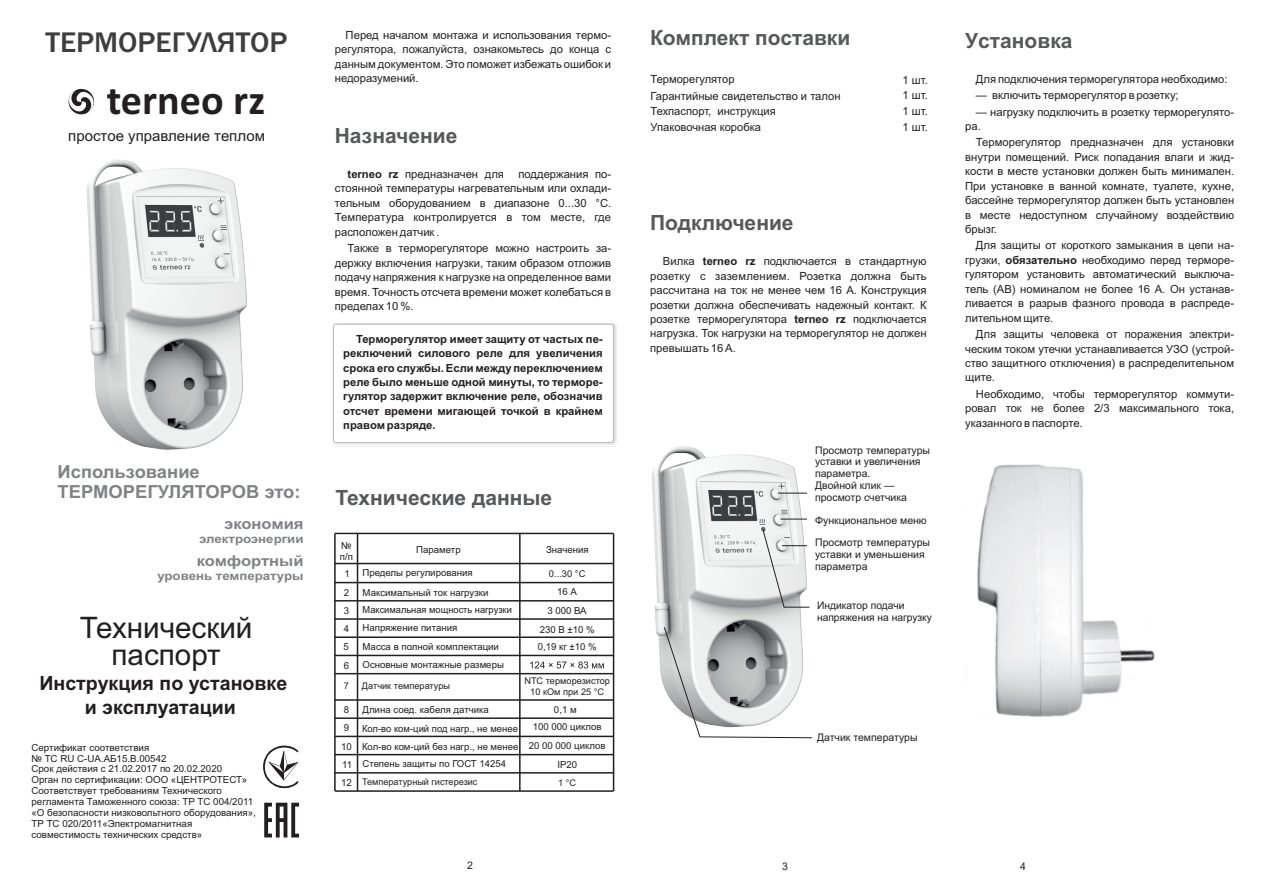
<style>
.page{position:relative;width:1263px;height:893px;background:#fff}
.page>*{position:absolute;margin:0;border:0;box-sizing:border-box;transform-origin:0 0}
.t1{font:700 42.15px "Calibri";color:#231f20}
.t2{font:29.55px/27.6px "Arial";color:#231f20;text-align:center}
.t3{font:500 29.4px "Franklin Gothic";color:#3e3e3f}
.t4{font:700 21px "Arial";color:#57585a}
.t5{font:700 19.65px/24.5px "Arial";color:#231f20;text-align:center}
.t6{font:700 18px/20.1px "Arial";color:#808285}
.t7{font:15px "Arial";color:#231f20}
.t8{font:700 15px "Arial";color:#808285;scale:1.1 1}
.t9{font:700 12px "Arial";color:#808285;scale:1.1 1}
.t10{font:11.25px/14.4px "Arial";color:#231f20;text-align:justify}
.t11{font:700 11.25px/14.4px "Arial";color:#231f20;text-align:justify}
.t12{font:10.5px/11.7px "Arial";color:#231f20}
.t13{font:9.75px/10.9px "Arial";color:#231f20}
.t14{font:9.6px/18.1px "Arial";color:#231f20}
.t15{font:9.6px/18.8px "Arial";color:#231f20;scale:.96 1}
.t16{font:9.3px "Arial";color:#231f20}
.t17{font:9.15px/10.2px "Arial";color:#231f20;text-align:center}
.s1{font-weight:700}
</style>
<div class="page">
<svg style="left:68px;top:88px;width:27px;height:27px"></svg>
<img style="left:87px;top:160px;width:160px;height:290px">
<img style="left:652px;top:446px;width:161px;height:293px">
<div style="left:332px;top:323px;width:285px;height:123px;background:#000002;opacity:.22"></div>
<div style="left:333px;top:324px;width:280px;height:119px;background:#fff;border:1px solid #bcbdc0;border-radius:2px"></div>
<svg style="left:664px;top:627px;width:148px;height:111px"></svg>
<hr style="left:335px;top:533px;width:279px;height:1px;background:#231f20">
<hr style="left:357px;top:533px;width:1px;height:258px;background:#231f20">
<hr style="left:335px;top:563px;width:279px;height:1px;background:#231f20">
<hr style="left:335px;top:582px;width:279px;height:1px;background:#231f20">
<hr style="left:335px;top:600px;width:279px;height:2px;background:#231f20">
<hr style="left:335px;top:618px;width:279px;height:2px;background:#231f20">
<hr style="left:335px;top:636px;width:279px;height:2px;background:#231f20">
<hr style="left:335px;top:655px;width:279px;height:1px;background:#231f20">
<hr style="left:335px;top:673px;width:279px;height:1px;background:#231f20">
<hr style="left:335px;top:699px;width:279px;height:2px;background:#231f20">
<hr style="left:335px;top:717px;width:279px;height:2px;background:#231f20">
<hr style="left:335px;top:736px;width:279px;height:1px;background:#231f20">
<hr style="left:335px;top:754px;width:279px;height:1px;background:#231f20">
<hr style="left:335px;top:772px;width:279px;height:2px;background:#231f20">
<hr style="left:334px;top:534px;width:2px;height:257px;background:#231f20">
<hr style="left:519px;top:533px;width:2px;height:258px;background:#231f20">
<hr style="left:613px;top:533px;width:1px;height:258px;background:#231f20">
<svg style="left:530px;top:661px;width:74px;height:7px"></svg>
<hr style="left:335px;top:790px;width:278px;height:2px;background:#231f20">
<svg style="left:778px;top:493px;width:29px;height:1px"></svg>
<svg style="left:780px;top:519px;width:27px;height:1px"></svg>
<svg style="left:763px;top:530px;width:47px;height:77px"></svg>
<img style="left:977px;top:464px;width:178px;height:253px">
<svg style="left:263px;top:745px;width:35px;height:43px"></svg>
<svg style="left:264px;top:803px;width:35px;height:34px"></svg>
<h3 class="t3" style="left:46px;top:32px;width:243px">ТЕРМОРЕГУЛЯТОР</h3>
<h1 class="t1" style="left:107px;top:82px;width:160px">terneo rz</h1>
<h3 class="t7" style="left:68px;top:130px;width:198px">простое управление теплом</h3>
<h3 class="t6" style="left:58px;top:463px;width:244px">Использование<br>ТЕРМОРЕГУЛЯТОРОВ это:</h3>
<h3 class="t8" style="left:224px;top:518px;width:74px">экономия</h3>
<p class="t9" style="left:199px;top:534px;width:96px">электроэнергии</p>
<h3 class="t8" style="left:197px;top:555px;width:98px">комфортный</h3>
<p class="t9" style="left:157px;top:572px;width:134px">уровень температуры</p>
<h2 class="t2" style="left:80px;top:616px;width:174px">Технический паспорт</h2>
<h3 class="t5" style="left:39px;top:672px;width:249px">Инструкция по установке и эксплуатации</h3>
<p class="t13" style="left:32px;top:743px;width:226px">Сертификат соответствия<br>№ ТС RU C-UA.АБ15.В.00542<br>Срок действия с 21.02.2017 по 20.02.2020<br>Орган по сертификации: ООО «ЦЕНТРОТЕСТ» Соответствует требованиям Технического регламента Таможенного союза: ТР ТС 004/2011 «О безопасности низковольтного оборудования», ТР ТС 020/2011«Электромагнитная совместимость технических средств»</p>
<p class="t10" style="left:335px;top:29px;width:278px;text-indent:11px">Перед началом монтажа и использования термо&shy;регулятора, пожалуйста, ознакомьтесь до конца с данным документом. Это поможет избежать ошибок и недоразумений.</p>
<h3 class="t4" style="left:335px;top:127px;width:124px">Назначение</h3>
<p class="t10" style="left:348px;top:168px;width:158px"><span class="s1">terneo rz</span> предназначен для</p>
<p class="t10" style="left:335px;top:168px;width:278px;text-indent:184px">поддержания по&shy;стоянной температуры нагревательным или охлади&shy;тельным оборудованием в диапазоне 0...30 °С.<br>Температура контролируется в том месте, где расположен датчик .</p>
<p class="t10" style="left:335px;top:242px;width:278px;text-indent:13px">Также в терморегуляторе можно настроить за&shy;держку включения нагрузки, таким образом отложив подачу напряжения к нагрузке на определенное вами время. Точность отсчета времени может колебаться в пределах 10 %.</p>
<p class="t11" style="left:343px;top:333px;width:261px;text-indent:13px">Терморегулятор имеет защиту от частых пе&shy;реключений силового реле для увеличения срока его службы. Если между переключением реле было меньше одной минуты, то терморе&shy;гулятор задержит включение реле, обозначив отсчет времени мигающей точкой в крайнем правом разряде.</p>
<h3 class="t4" style="left:335px;top:490px;width:218px">Технические данные</h3>
<p class="t14" style="left:340px;top:541px;width:15px;line-height:10.8px">№ п/п</p>
<p class="t14" style="left:416px;top:541px;width:46px">Параметр</p>
<p class="t14" style="left:546px;top:542px;width:44px">Значения</p>
<p class="t14" style="left:362px;top:564px;width:127px;line-height:19.8px">Пределы регулирования<br>Максимальный ток нагрузки</p>
<p class="t15" style="left:362px;top:601px;width:157px">Максимальная мощность нагрузки<br>Напряжение питания</p>
<p class="t14" style="left:362px;top:656px;width:143px">Основные монтажные размеры</p>
<p class="t14" style="left:362px;top:700px;width:157px;line-height:20px">Длина соед. кабеля датчика<br>Кол-во ком-ций под нагр., не менее</p>
<p class="t14" style="left:362px;top:755px;width:145px">Степень защиты по ГОСТ 14254</p>
<p class="t14" style="left:344px;top:566px;width:7px">1</p>
<p class="t16" style="left:549px;top:570px;width:38px">0...30 °С</p>
<p class="t14" style="left:344px;top:584px;width:7px;text-align:justify">2<br>3<br>4<br>5<br>6</p>
<p class="t14" style="left:341px;top:701px;width:13px">8<br>9<br>10<br>11<br>12</p>
<p class="t14" style="left:557px;top:584px;width:21px">16 А</p>
<p class="t14" style="left:540px;top:621px;width:57px">230 В ±10 %</p>
<p class="t14" style="left:547px;top:602px;width:41px">3 000 ВА</p>
<p class="t14" style="left:362px;top:638px;width:138px">Масса в полной комплектации</p>
<p class="t14" style="left:538px;top:639px;width:61px">0,19 кг ±10 %</p>
<p class="t17" style="left:344px;top:681px;width:7px">7</p>
<p class="t17" style="left:524px;top:677px;width:87px">NTC терморезистор<br>10 кОм при 25 °С</p>
<p class="t17" style="left:362px;top:682px;width:90px">Датчик температуры</p>
<p class="t14" style="left:554px;top:701px;width:24px">0,1 м</p>
<p class="t14" style="left:529px;top:718px;width:79px;line-height:18.6px;text-align:center">100 000 циклов<br>20 00 000 циклов<br>IP20</p>
<p class="t14" style="left:362px;top:738px;width:158px">Кол-во ком-ций без нагр., не менее</p>
<p class="t17" style="left:362px;top:777px;width:117px">Температурный гистерезис</p>
<p class="t17" style="left:558px;top:778px;width:20px">1 °С</p>
<p class="t12" style="left:467px;top:861px;width:7px">2</p>
<h3 class="t4" style="left:650px;top:30px;width:202px">Комплект поставки</h3>
<p class="t10" style="left:650px;top:73px;width:192px;line-height:15.9px;text-align:left">Терморегулятор<br>Гарантийные свидетельство и талон<br>Техпаспорт, инструкция<br>Упаковочная коробка</p>
<p class="t10" style="left:902px;top:74px;width:27px;line-height:14.9px">1 шт.<br>1 шт.</p>
<p class="t10" style="left:902px;top:105px;width:27px;line-height:15.5px">1 шт.<br>1 шт.</p>
<h3 class="t4" style="left:650px;top:215px;width:145px">Подключение</h3>
<p class="t10" style="left:650px;top:255px;width:278px;text-indent:13px">Вилка <span class="s1">terneo rz</span> подключается в стандартную розетку с заземлением. Розетка должна быть рассчитана на ток не менее чем 16 А. Конструкция розетки должна обеспечивать надежный контакт. К розетке терморегулятора <span class="s1">terneo rz</span> подключается нагрузка. Ток нагрузки на терморегулятор не должен превышать 16 А.</p>
<p class="t12" style="left:815px;top:445px;width:117px">Просмотр температуры уставки и увеличения параметра.<br>Двойной клик — просмотр счетчика</p>
<p class="t12" style="left:815px;top:537px;width:117px">Просмотр температуры уставки и уменьшения параметра</p>
<p class="t12" style="left:815px;top:515px;width:113px">Функциональное меню</p>
<p class="t12" style="left:817px;top:601px;width:116px">Индикатор подачи напряжения на нагрузку</p>
<h3 class="t4" style="left:965px;top:32px;width:109px">Установка</h3>
<p class="t10" style="left:976px;top:73px;width:253px">Для подключения терморегулятора необходимо:</p>
<p class="t10" style="left:976px;top:89px;width:204px">— включить терморегулятор в розетку;</p>
<p class="t10" style="left:965px;top:105px;width:270px;text-indent:11px">— нагрузку подключить в розетку терморегулято&shy;ра.</p>
<p class="t10" style="left:965px;top:136px;width:271px;text-indent:11px">Терморегулятор предназначен для установки внутри помещений. Риск попадания влаги и жид&shy;кости в месте установки должен быть минимален.<br>При установке в ванной комнате, туалете, кухне, бассейне терморегулятор должен быть установлен в месте недоступном случайному воздействию брызг.</p>
<p class="t10" style="left:965px;top:239px;width:271px;text-indent:11px">Для защиты от короткого замыкания в цепи на&shy;грузки, <span class="s1">обязательно</span> необходимо перед терморе&shy;гулятором установить автоматический выключа&shy;тель (АВ) номиналом не более 16 А. Он устанав&shy;ливается в разрыв фазного провода в распреде&shy;лительном щите.</p>
<p class="t10" style="left:965px;top:328px;width:271px;text-indent:11px">Для защиты человека от поражения электри&shy;ческим током утечки устанавливается УЗО (устрой&shy;ство защитного отключения) в распределительном щите.</p>
<p class="t10" style="left:965px;top:388px;width:271px;text-indent:11px">Необходимо, чтобы терморегулятор коммути&shy;ровал ток не более 2/3 максимального тока, указанного в паспорте.</p>
<p class="t12" style="left:817px;top:733px;width:102px">Датчик температуры</p>
<p class="t12" style="left:782px;top:861px;width:7px">3</p>
<p class="t12" style="left:1020px;top:861px;width:7px">4</p>
</div>
